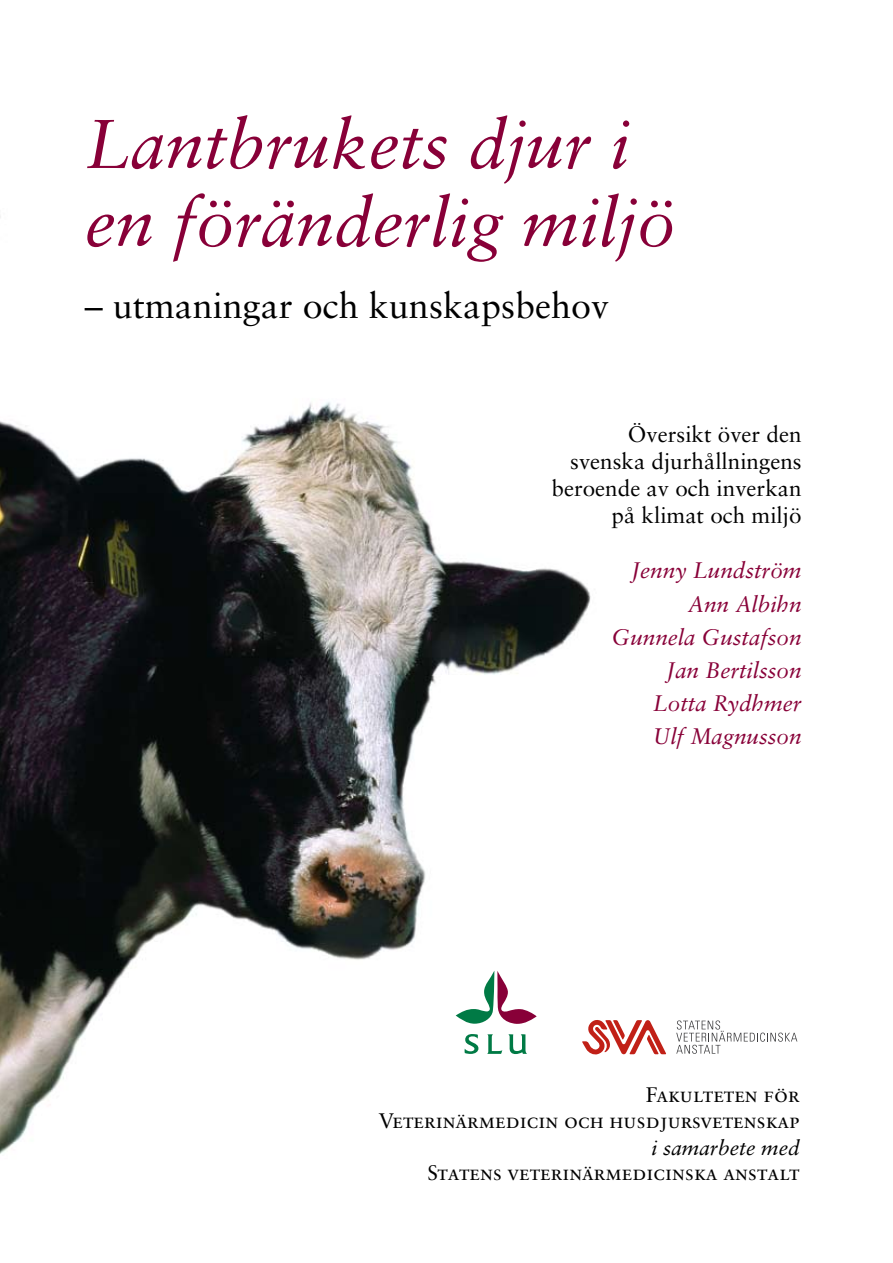
<style>
.page{position:relative;width:893px;height:1263px;background:#fff}
.page>*{position:absolute;margin:0;border:0;box-sizing:border-box;transform-origin:0 0}
.t1{font:italic 69px/78px "Sabon";color:#880038}
.t2{font:36px "Sabon";color:#000}
.t3{font:italic 22.5px/33px "Sabon";color:#880038;text-align:right}
.t4{font:22.5px/27px "Sabon";color:#000;text-align:right}
.t5{font:21px/25.5px "Sabon Roman SC";color:#000;text-align:right}
.t6{font:21px "Sabon Italic Os F";color:#000}
</style>
<div class="page">
<img style="left:0;top:216px;width:591px;height:938px">
<hr style="left:377px;top:1075px;width:425px;height:1px;background:#fff">
<svg style="left:456px;top:971px;width:81px;height:53px"></svg>
<svg style="left:464px;top:1034px;width:14px;height:20px"></svg>
<svg style="left:487px;top:1034px;width:15px;height:20px"></svg>
<svg style="left:508px;top:1034px;width:19px;height:20px"></svg>
<svg style="left:676px;top:1020px;width:121px;height:34px"></svg>
<svg style="left:582px;top:1020px;width:84px;height:35px"></svg>
<h1 class="t1" style="left:85px;top:105px;width:592px">Lantbrukets djur i en föränderlig miljö</h1>
<h2 class="t2" style="left:85px;top:284px;width:526px">– utmaningar och kunskapsbehov</h2>
<p class="t4" style="left:552px;top:420px;width:252px">Översikt över den svenska djurhållningens beroende av och inverkan på klimat och miljö</p>
<p class="t3" style="left:612px;top:554px;width:192px">Jenny Lundström<br>Ann Albihn<br>Gunnela Gustafson<br>Jan Bertilsson<br>Lotta Rydhmer<br>Ulf Magnusson</p>
<p class="t5" style="left:379px;top:1082px;width:422px">Fakulteten för<br>Veterinärmedicin och husdjursvetenskap</p>
<p class="t6" style="left:652px;top:1135px;width:150px">i samarbete med</p>
<p class="t5" style="left:427px;top:1160px;width:374px">Statens veterinärmedicinska anstalt</p>
</div>
